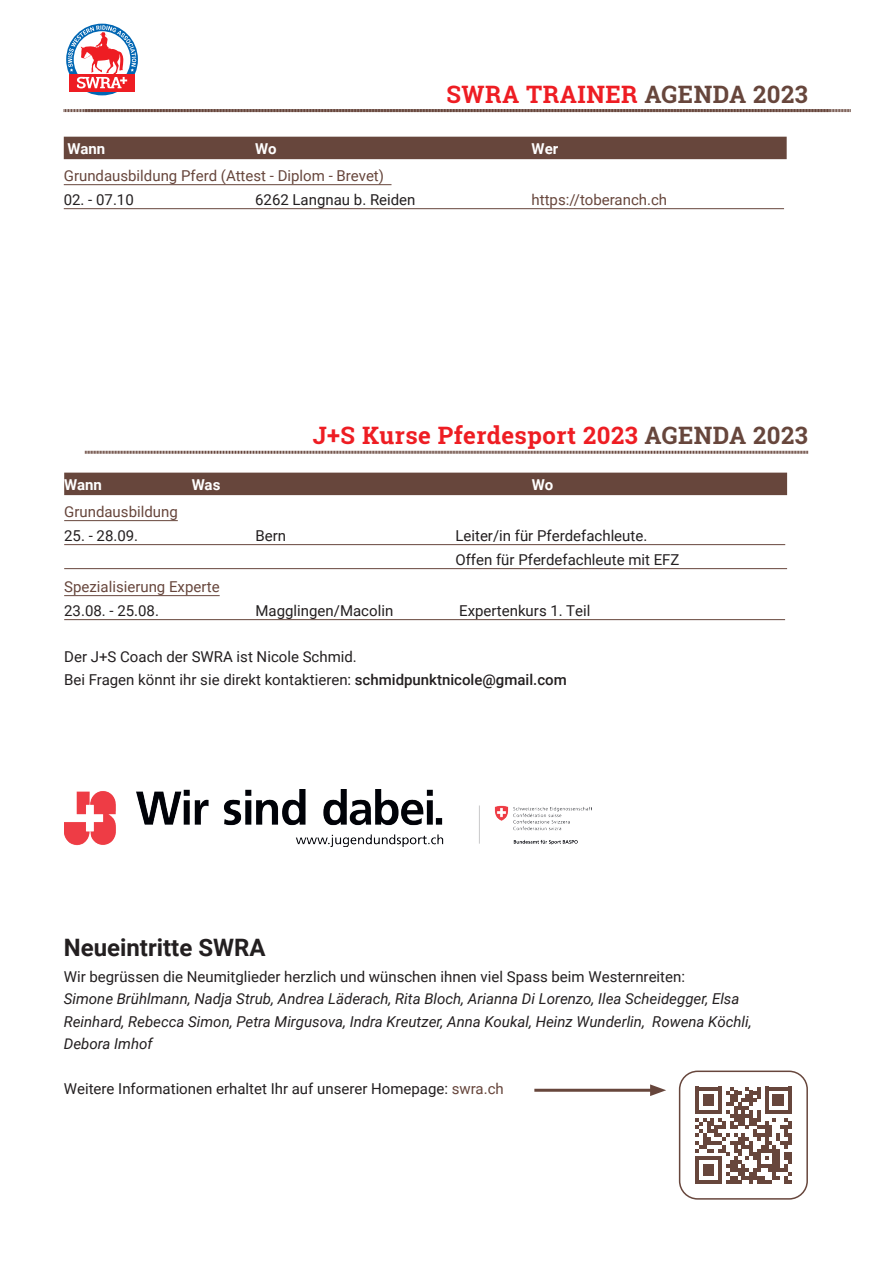
<style>
.page{position:relative;width:893px;height:1263px;background:#fff}
.page>*{position:absolute;margin:0;border:0;box-sizing:border-box;transform-origin:0 0}
.t1{font:700 24px "Roboto Slab";letter-spacing:.02em;color:#ee1d23}
.t2{font:700 24px "Roboto";color:#231f20}
.t3{font:15px/24px "Roboto";color:#231f20}
.t4{font:italic 15px/22.5px "Roboto";color:#231f20}
.t5{font:15px "Roboto";color:#67463c}
.t6{font:700 15px "Roboto";color:#fff}
.s1{color:#67463c}
.s2{font-weight:500}
</style>
<div class="page">
<hr style="left:534px;top:1089px;width:122px;height:3px;background:#67463c">
<svg style="left:650px;top:1084px;width:16px;height:12px"></svg>
<svg style="left:695px;top:1087px;width:97px;height:96px"></svg>
<div style="left:679px;top:1070px;width:129px;height:129px;border:2px solid #67463c;border-radius:18px"></div>
<div style="left:64px;top:137px;width:723px;height:22px;background:#67463c"></div>
<hr style="left:64px;top:184px;width:327px;height:1px;background:#67463c">
<hr style="left:64px;top:208px;width:720px;height:1px;background:#67463c">
<div style="left:64px;top:473px;width:723px;height:22px;background:#67463c"></div>
<hr style="left:64px;top:520px;width:114px;height:1px;background:#67463c">
<hr style="left:64px;top:544px;width:721px;height:1px;background:#67463c">
<hr style="left:64px;top:568px;width:723px;height:1px;background:#67463c">
<hr style="left:64px;top:595px;width:156px;height:1px;background:#67463c">
<hr style="left:64px;top:619px;width:721px;height:1px;background:#67463c">
<img style="left:64px;top:790px;width:526px;height:56px">
<svg style="left:66px;top:23px;width:72px;height:73px"></svg>
<svg style="left:63px;top:109px;width:788px;height:4px;background:#9a847d"></svg>
<svg style="left:85px;top:450px;width:723px;height:4px;background:#b2a19c"></svg>
<h1 class="t1" style="left:447px;top:78px;width:363px">SWRA TRAINER <span class="s1">AGENDA 2023</span></h1>
<p class="t6" style="left:68px;top:138px;width:39px">Wann</p>
<p class="t6" style="left:255px;top:138px;width:23px">Wo</p>
<p class="t6" style="left:531px;top:138px;width:28px">Wer</p>
<p class="t5" style="left:64px;top:165px;width:322px">Grundausbildung Pferd (Attest - Diplom - Brevet)</p>
<p class="t3" style="left:64px;top:187px;width:72px">02. - 07.10</p>
<p class="t3" style="left:255px;top:187px;width:162px">6262 Langnau b. Reiden</p>
<p class="t5" style="left:531px;top:189px;width:137px">https://toberanch.ch</p>
<h1 class="t1" style="left:313px;top:419px;width:497px">J+S Kurse Pferdesport 2023 <span class="s1">AGENDA 2023</span></h1>
<p class="t6" style="left:64px;top:474px;width:39px">Wann</p>
<p class="t6" style="left:192px;top:474px;width:30px">Was</p>
<p class="t6" style="left:532px;top:474px;width:23px">Wo</p>
<p class="t5" style="left:64px;top:501px;width:115px">Grundausbildung</p>
<p class="t3" style="left:64px;top:523px;width:75px">25. - 28.09.</p>
<p class="t3" style="left:256px;top:523px;width:32px">Bern</p>
<p class="t3" style="left:455px;top:523px;width:226px">Leiter/in für Pferdefachleute.<br>Offen für Pferdefachleute mit EFZ</p>
<p class="t5" style="left:64px;top:576px;width:157px">Spezialisierung Experte</p>
<p class="t3" style="left:64px;top:598px;width:96px">23.08. - 25.08.</p>
<p class="t3" style="left:256px;top:598px;width:139px">Magglingen/Macolin</p>
<p class="t3" style="left:459px;top:598px;width:133px">Expertenkurs 1. Teil</p>
<p class="t3" style="left:64px;top:645px;width:504px;line-height:22.5px">Der J+S Coach der SWRA ist Nicole Schmid.<br>Bei Fragen könnt ihr sie direkt kontaktieren: <span class="s2">schmidpunktnicole@gmail.com</span></p>
<h1 class="t2" style="left:64px;top:931px;width:203px">Neueintritte SWRA</h1>
<p class="t3" style="left:64px;top:964px;width:623px">Wir begrüssen die Neumitglieder herzlich und wünschen ihnen viel Spass beim Westernreiten:</p>
<p class="t4" style="left:64px;top:987px;width:689px">Simone Brühlmann, Nadja Strub, Andrea Läderach, Rita Bloch, Arianna Di Lorenzo, Ilea Scheidegger, Elsa<br>Reinhard, Rebecca Simon, Petra Mirgusova, Indra Kreutzer, Anna Koukal, Heinz Wunderlin, Rowena Köchli,<br>Debora Imhof</p>
<p class="t3" style="left:64px;top:1076px;width:441px">Weitere Informationen erhaltet Ihr auf unserer Homepage: <span class="s1">swra.ch</span></p>
</div>
